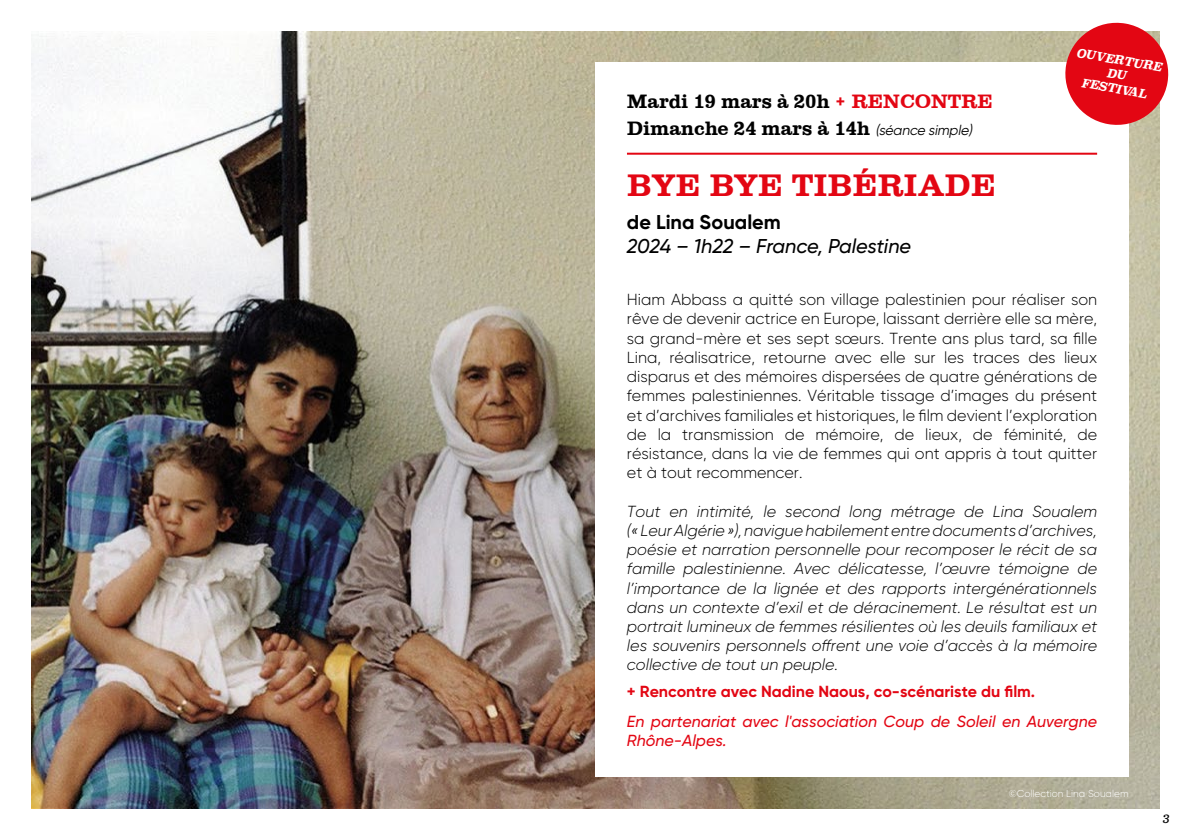
<style>
.page{position:relative;width:1191px;height:840px;background:#fff}
.page>*{position:absolute;margin:0;border:0;box-sizing:border-box;transform-origin:0 0}
.t1{font:32px "Clarendon";color:#e30613}
.t2{font:20px/27.4px "Clarendon";letter-spacing:-.01em;color:#000}
.t3{font:italic 500 20px "Gilroy";color:#000}
.t4{font:700 20px "Gilroy";color:#000}
.t5{font:300 16px/19.2px "Gilroy";color:#000;text-align:justify}
.t6{font:italic 300 16px/19.2px "Gilroy";color:#000;text-align:justify}
.t7{font:italic 500 16px/19.2px "Gilroy";color:#e30613}
.t8{font:700 16px "Gilroy";color:#e30613}
.t9{font:italic 700 12px/14.4px "Superclarendon";color:#fff;text-align:center;scale:.94 1}
.t10{font:12px "Clarendon Text Pro";color:#000}
.t11{font:300 10px "Gilroy";color:#fff}
.s1{color:#e30613}
.s2{font-family:"Gilroy";font-style:italic;font-size:14px}
</style>
<div class="page">
<img style="left:31px;top:31px;width:1128px;height:777px">
<div style="left:595px;top:62px;width:533px;height:715px;background:#fff"></div>
<hr style="left:627px;top:153px;width:470px;height:2px;background:#e30613">
<svg style="left:1061px;top:22px;width:108px;height:107px"></svg>
<p class="t2" style="left:627px;top:87px;width:367px">Mardi 19 mars à 20h <span class="s1">+ RENCONTRE<br></span>Dimanche 24 mars à 14h <span class="s2">(séance simple)</span></p>
<p class="t9" style="left:1078px;top:45px;width:93px;rotate:10deg">OUVERTURE<br>DU<br>FESTIVAL</p>
<h1 class="t1" style="left:627px;top:167px;width:370px">BYE BYE TIBÉRIADE</h1>
<p class="t4" style="left:627px;top:209px;width:155px">de Lina Soualem</p>
<p class="t3" style="left:627px;top:233px;width:286px">2024 – 1h22 – France, Palestine</p>
<p class="t5" style="left:627px;top:289px;width:472px">Hiam Abbass a quitté son village palestinien pour réaliser son rêve de devenir actrice en Europe, laissant derrière elle sa mère, sa grand-mère et ses sept sœurs. Trente ans plus tard, sa fille Lina, réalisatrice, retourne avec elle sur les traces des lieux disparus et des mémoires dispersées de quatre générations de femmes palestiniennes. Véritable tissage d’images du présent et d’archives familiales et historiques, le film devient l’exploration de la transmission de mémoire, de lieux, de féminité, de résistance, dans la vie de femmes qui ont appris à tout quitter et à tout recommencer.</p>
<p class="t6" style="left:627px;top:501px;width:472px">Tout en intimité, le second long métrage de Lina Soualem (« Leur Algérie »), navigue habilement entre documents d’archives, poésie et narration personnelle pour recomposer le récit de sa famille palestinienne. Avec délicatesse, l’œuvre témoigne de l’importance de la lignée et des rapports intergénérationnels dans un contexte d’exil et de déracinement. Le résultat est un portrait lumineux de femmes résilientes où les deuils familiaux et les souvenirs personnels offrent une voie d’accès à la mémoire collective de tout un peuple.</p>
<p class="t8" style="left:627px;top:680px;width:410px">+ Rencontre avec Nadine Naous, co-scénariste du film.</p>
<p class="t7" style="left:627px;top:711px;width:471px">En partenariat avec l'association Coup de Soleil en Auvergne<br>Rhône-Alpes.</p>
<p class="t11" style="left:1008px;top:787px;width:121px">©Collection Lina Soualem</p>
<p class="t10" style="left:1162px;top:810px;width:10px">3</p>
</div>
